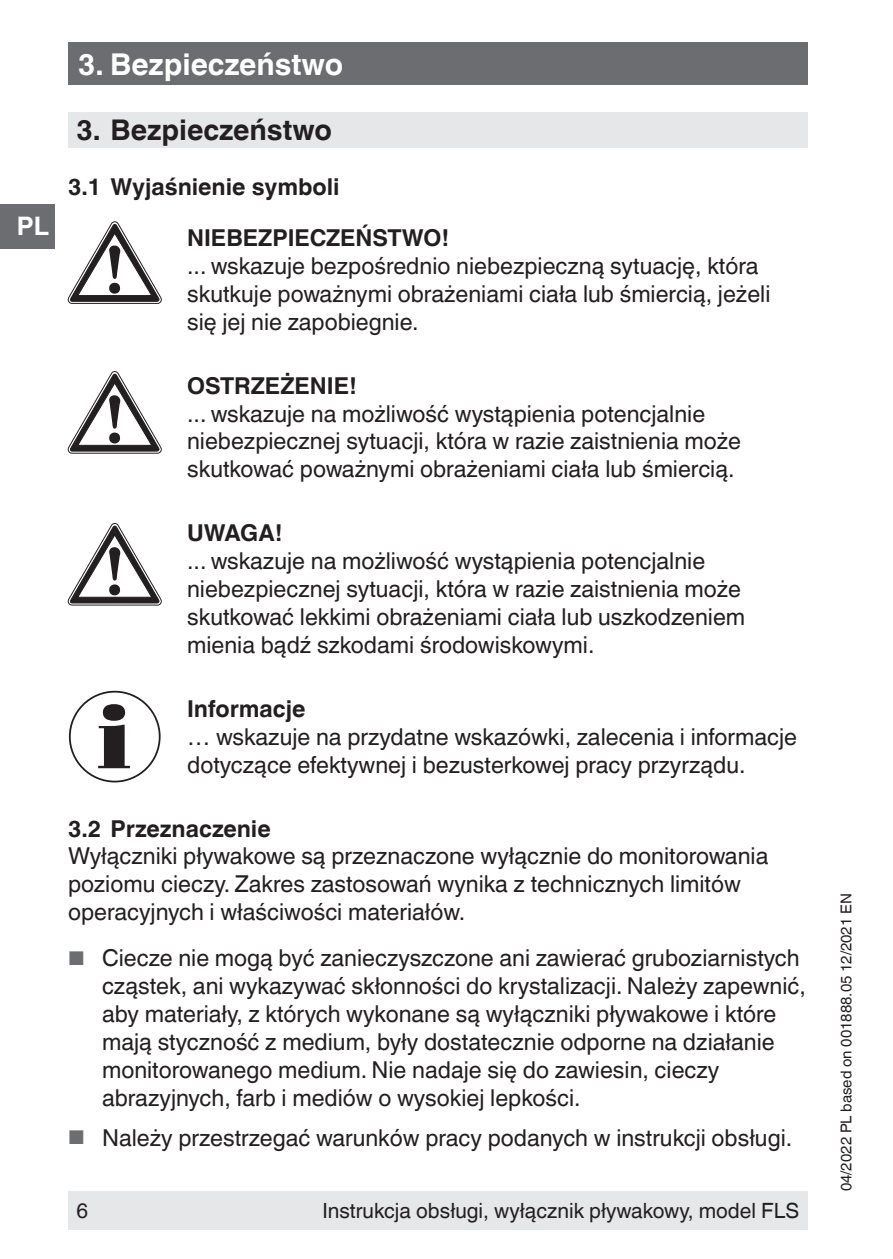
<style>
.page{position:relative;width:893px;height:1259px;background:#fff}
.page>*{position:absolute;margin:0;border:0;box-sizing:border-box;transform-origin:0 0}
.t1{font:700 30px "Helvetica World";color:#fff}
.t2{font:700 28.5px "Helvetica World";color:#231f20}
.t3{font:700 25.5px "Helvetica World";color:#fff}
.t4{font:23.4px/27.9px "Helvetica World";color:#231f20}
.t5{font:700 23.4px/50.7px "Helvetica World";color:#231f20}
.t6{font:21px "Helvetica World";color:#231f20}
.t7{font:15px "Helvetica World";color:#231f20}
.s1{font-size:19.8px;color:#6c6d70}
</style>
<div class="page">
<div style="left:68px;top:1191px;width:740px;height:38px;background:#e6e7e9"></div>
<div style="left:68px;top:43px;width:740px;height:42px;background:#6c6d70"></div>
<div style="left:0;top:204px;width:55px;height:44px;background:#6c6d70"></div>
<div style="left:68px;top:112px;width:740px;height:36px;background:#e6e7e9"></div>
<svg style="left:68px;top:222px;width:93px;height:82px"></svg>
<svg style="left:68px;top:371px;width:93px;height:82px"></svg>
<svg style="left:68px;top:523px;width:93px;height:82px"></svg>
<svg style="left:98px;top:704px;width:32px;height:64px"></svg>
<div style="left:69px;top:691px;width:92px;height:91px;border:2px solid #231f20;border-radius:50%"></div>
<p class="t3" style="left:17px;top:212px;width:34px">PL</p>
<p class="t1" style="left:78px;top:47px;width:266px">3. Bezpieczeństwo</p>
<p class="t2" style="left:77px;top:113px;width:257px">3. Bezpieczeństwo</p>
<p class="t5" style="left:187px;top:162px;width:263px;text-indent:-119px">3.1 Wyjaśnienie symboli<br>NIEBEZPIECZEŃSTWO!</p>
<p class="t4" style="left:187px;top:252px;width:585px">... wskazuje bezpośrednio niebezpieczną sytuację, która skutkuje poważnymi obrażeniami ciała lub śmiercią, jeżeli się jej nie zapobiegnie.</p>
<p class="t5" style="left:187px;top:360px;width:171px">OSTRZEŻENIE!</p>
<p class="t4" style="left:187px;top:399px;width:556px">... wskazuje na możliwość wystąpienia potencjalnie niebezpiecznej sytuacji, która w razie zaistnienia może skutkować poważnymi obrażeniami ciała lub śmiercią.</p>
<p class="t5" style="left:187px;top:508px;width:97px">UWAGA!</p>
<p class="t4" style="left:187px;top:547px;width:560px">... wskazuje na możliwość wystąpienia potencjalnie niebezpiecznej sytuacji, która w razie zaistnienia może skutkować lekkimi obrażeniami ciała lub uszkodzeniem mienia bądź szkodami środowiskowymi.</p>
<p class="t5" style="left:187px;top:683px;width:120px">Informacje</p>
<p class="t4" style="left:187px;top:722px;width:612px">… wskazuje na przydatne wskazówki, zalecenia i informacje dotyczące efektywnej i bezusterkowej pracy przyrządu.</p>
<p class="t5" style="left:68px;top:803px;width:204px">3.2 Przeznaczenie</p>
<p class="t4" style="left:68px;top:842px;width:702px">Wyłączniki pływakowe są przeznaczone wyłącznie do monitorowania poziomu cieczy. Zakres zastosowań wynika z technicznych limitów operacyjnych i właściwości materiałów.</p>
<p class="t4" style="left:102px;top:944px;width:705px;text-indent:-34px"><span class="s1">■</span> Ciecze nie mogą być zanieczyszczone ani zawierać gruboziarnistych cząstek, ani wykazywać skłonności do krystalizacji. Należy zapewnić, aby materiały, z których wykonane są wyłączniki pływakowe i które mają styczność z medium, były dostatecznie odporne na działanie monitorowanego medium. Nie nadaje się do zawiesin, cieczy abrazyjnych, farb i mediów o wysokiej lepkości.</p>
<p class="t4" style="left:68px;top:1123px;width:726px"><span class="s1">■</span> Należy przestrzegać warunków pracy podanych w instrukcji obsługi.</p>
<p class="t6" style="left:77px;top:1198px;width:13px">6</p>
<p class="t6" style="left:322px;top:1198px;width:478px">Instrukcja obsługi, wyłącznik pływakowy, model FLS</p>
<p class="t7" style="left:838px;top:1191px;width:299px;rotate:-90deg">04/2022 PL based on 001888.05 12/2021 EN</p>
</div>
